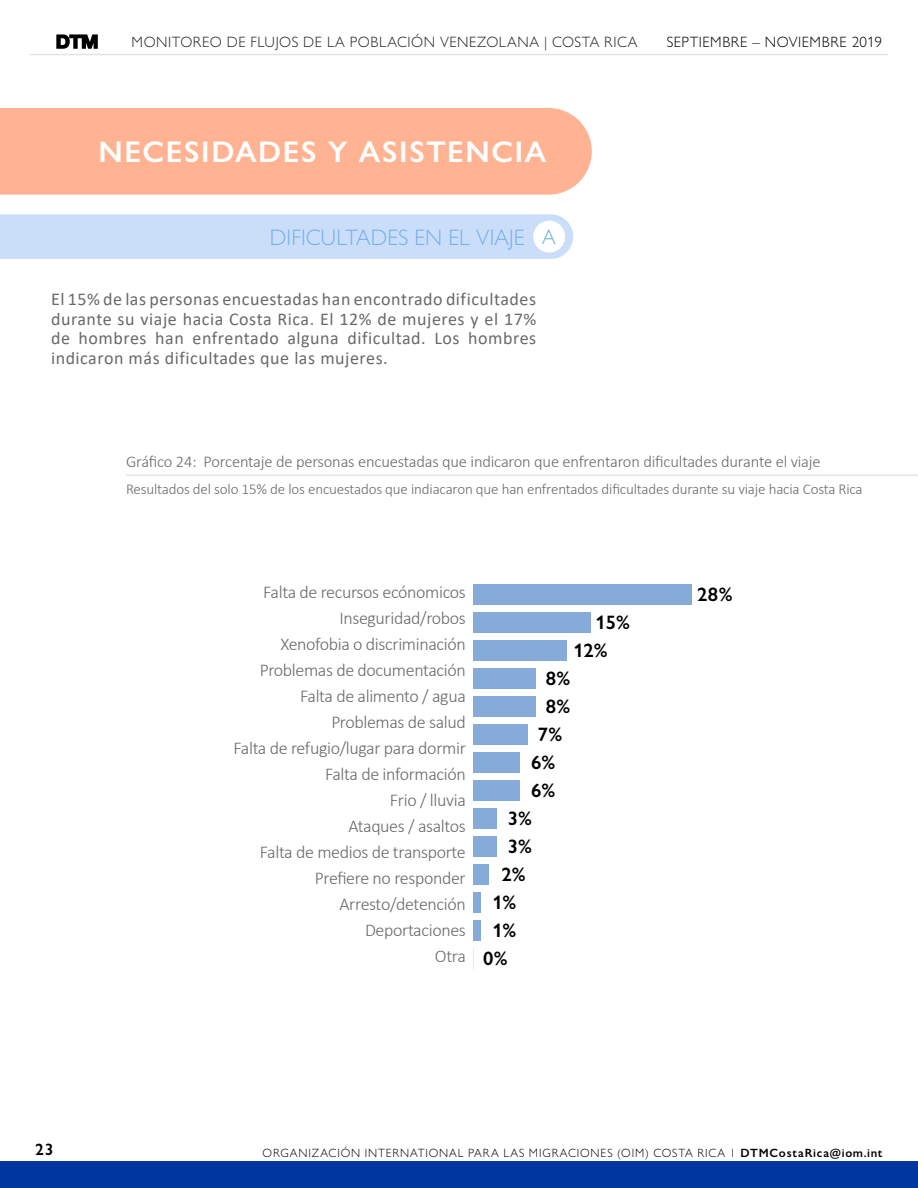
<style>
.page{position:relative;width:918px;height:1188px;background:#fff}
.page>*{position:absolute;margin:0;border:0;box-sizing:border-box;transform-origin:0 0}
.t1{font:600 30px "Gill Sans Nova";letter-spacing:.055em;color:#fff}
.t2{font:300 22.5px "Gill Sans Nova";letter-spacing:.005em;color:#77afee}
.t3{font:600 19.5px "Gill Sans Nova";color:#000}
.t4{font:300 18px/26px "Calibri";letter-spacing:-.02em;color:#69696c;text-align:right}
.t5{font:18px/19.5px "Calibri";letter-spacing:.03em;color:#69696c;text-align:justify}
.t6{font:300 16.5px "Calibri";letter-spacing:-.01em;color:#69696c}
.t7{font:600 16.5px "Gill Sans Nova";color:#000}
.t8{font:300 15px "Calibri";letter-spacing:-.01em;color:#69696c}
.t9{font:300 15px "Gill Sans Nova";letter-spacing:.035em;color:#231f20}
.t10{font:300 15px "Gill Sans Nova";letter-spacing:.04em;color:#000}
.t11{font:300 12px "Gill Sans Nova";letter-spacing:.07em;color:#000001}
.s1{font-size:21px;color:#6eb1d0}
.s2{font-weight:600}
</style>
<div class="page">
<hr style="left:127px;top:474px;width:791px;height:2px;background:#e5e2e3">
<div style="left:473px;top:584px;width:219px;height:20px;background:#86aada"></div>
<div style="left:473px;top:612px;width:118px;height:20px;background:#86aada"></div>
<div style="left:473px;top:640px;width:94px;height:20px;background:#86aada"></div>
<div style="left:473px;top:668px;width:63px;height:20px;background:#86aada"></div>
<div style="left:473px;top:696px;width:63px;height:20px;background:#86aada"></div>
<div style="left:473px;top:724px;width:55px;height:20px;background:#86aada"></div>
<div style="left:473px;top:752px;width:47px;height:21px;background:#86aada"></div>
<div style="left:473px;top:780px;width:47px;height:21px;background:#86aada"></div>
<div style="left:473px;top:808px;width:24px;height:21px;background:#86aada"></div>
<div style="left:473px;top:837px;width:24px;height:20px;background:#86aada"></div>
<div style="left:473px;top:865px;width:16px;height:20px;background:#86aada"></div>
<div style="left:473px;top:893px;width:8px;height:20px;background:#86aada"></div>
<div style="left:473px;top:921px;width:8px;height:20px;background:#86aada"></div>
<div style="left:0;top:108px;width:592px;height:87px;background:#ffb392"></div>
<div style="left:0;top:214px;width:574px;height:45px;background:#cbdef9"></div>
<div style="left:533px;top:221px;width:32px;height:32px;background:#fff;border-radius:50%"></div>
<svg style="left:56px;top:34px;width:42px;height:15px"></svg>
<hr style="left:30px;top:54px;width:858px;height:1px;background:#e3e3e3">
<div style="left:0;top:1161px;width:918px;height:27px;background:#00369f"></div>
<p class="t9" style="left:132px;top:33px;width:507px">MONITOREO DE FLUJOS DE LA POBLACIÓN VENEZOLANA | COSTA RICA</p>
<p class="t10" style="left:667px;top:33px;width:217px">SEPTIEMBRE – NOVIEMBRE 2019</p>
<h1 class="t1" style="left:98px;top:134px;width:450px">NECESIDADES Y ASISTENCIA</h1>
<p class="t2" style="left:270px;top:223px;width:287px">DIFICULTADES EN EL VIAJE <span class="s1">A</span></p>
<p class="t5" style="left:51px;top:289px;width:487px">El 15% de las personas encuestadas han encontrado dificultades durante su viaje hacia Costa Rica. El 12% de mujeres y el 17% de hombres han enfrentado alguna dificultad. Los hombres indicaron más dificultades que las mujeres.</p>
<p class="t6" style="left:126px;top:452px;width:696px">Gráfico 24: Porcentaje de personas encuestadas que indicaron que enfrentaron dificultades durante el viaje</p>
<p class="t8" style="left:126px;top:480px;width:738px">Resultados del solo 15% de los encuestados que indiacaron que han enfrentados dificultades durante su viaje hacia Costa Rica</p>
<p class="t7" style="left:35px;top:1139px;width:20px">23</p>
<p class="t4" style="left:234px;top:578px;width:234px">Falta de recursos ecónomicos<br>Inseguridad/robos<br>Xenofobia o discriminación<br>Problemas de documentación<br>Falta de alimento / agua<br>Problemas de salud<br>Falta de refugio/lugar para dormir<br>Falta de información<br>Frio / lluvia<br>Ataques / asaltos<br>Falta de medios de transporte<br>Prefiere no responder<br>Arresto/detención<br>Deportaciones<br>Otra</p>
<p class="t3" style="left:596px;top:610px;width:36px">15%</p>
<p class="t3" style="left:574px;top:638px;width:36px">12%</p>
<p class="t3" style="left:546px;top:666px;width:26px">8%</p>
<p class="t3" style="left:546px;top:694px;width:26px">8%</p>
<p class="t3" style="left:538px;top:722px;width:26px">7%</p>
<p class="t3" style="left:531px;top:750px;width:26px">6%</p>
<p class="t3" style="left:531px;top:778px;width:26px">6%</p>
<p class="t3" style="left:508px;top:806px;width:26px">3%</p>
<p class="t3" style="left:508px;top:834px;width:26px">3%</p>
<p class="t3" style="left:501px;top:862px;width:26px">2%</p>
<p class="t3" style="left:493px;top:890px;width:25px">1%</p>
<p class="t3" style="left:493px;top:918px;width:25px">1%</p>
<p class="t3" style="left:483px;top:946px;width:26px">0%</p>
<p class="t3" style="left:697px;top:582px;width:37px">28%</p>
<p class="t11" style="left:263px;top:1146px;width:621px">ORGANIZACIÓN INTERNATIONAL PARA LAS MIGRACIONES (OIM) COSTA RICA 1 <span class="s2">DTMCostaRica@iom.int</span></p>
</div>
